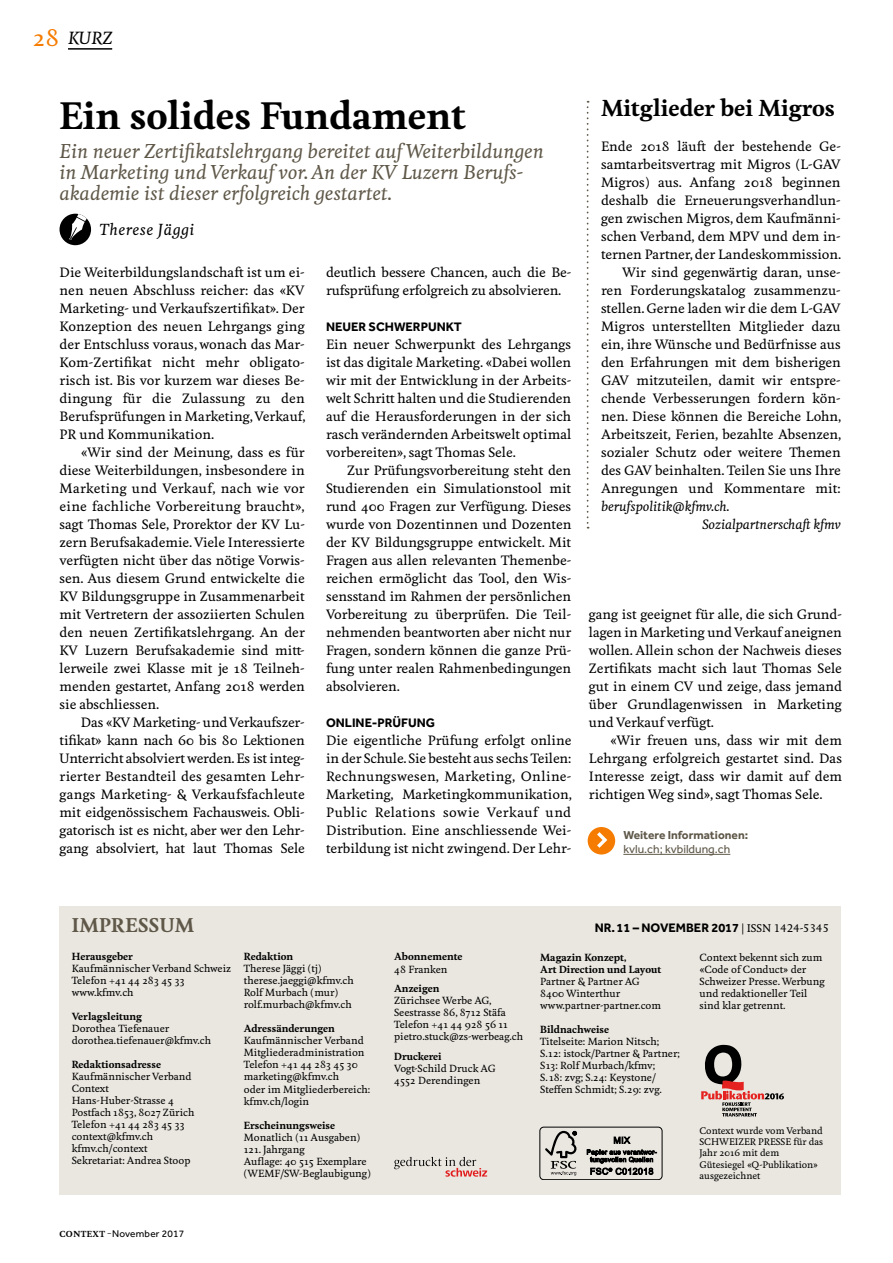
<style>
.page{position:relative;width:893px;height:1263px;background:#fff}
.page>*{position:absolute;margin:0;border:0;box-sizing:border-box;transform-origin:0 0}
.t1{font:700 36px "Feijoa";color:#000}
.t2{font:500 22.5px "Feijoa";color:#f57c00}
.t3{font:700 21.75px "Feijoa";color:#000}
.t4{font:italic 500 18.75px/21px "Feijoa";color:#5f5849}
.t5{font:700 18.75px "Feijoa";letter-spacing:.02em;color:#5f5849}
.t6{font:italic 500 16.5px "Feijoa";color:#000}
.t7{font:italic 500 15px "Feijoa";letter-spacing:.04em;color:#000}
.t8{font:500 12.75px/18px "Feijoa";color:#000;text-align:justify}
.t9{font:700 12.75px "Effra Std";color:#000}
.t10{font:italic 500 12.75px/18px "Feijoa";letter-spacing:-.005em;color:#000}
.t11{font:700 12px "Effra Std";color:#5f5849}
.t12{font:12px "Effra Std";color:#5f5849}
.t13{font:10.05px "Effra Std";letter-spacing:.02em;color:#000}
.t14{font:500 9.75px/12px "Feijoa";color:#000}
.t15{font:700 9.75px/12px "Feijoa";color:#000}
.t16{font:500 9px/11.2px "Feijoa";color:#000}
.s1{font-family:"Feijoa";font-weight:500;font-size:10.5px}
.s2{font-family:"Feijoa";font-weight:700;font-size:8.25px}
.s3{font-family:"Feijoa";font-weight:500;font-size:9px}
</style>
<div class="page">
<hr style="left:892px;top:0;width:1px;height:1263px;background:#d5d1c5">
<hr style="left:68px;top:48px;width:44px;height:2px;background:#000">
<hr style="left:623px;top:854px;width:107px;height:1px;background:#5f5849">
<div style="left:588px;top:827px;width:27px;height:27px;background:#f57c00;border-radius:50%"></div>
<svg style="left:597px;top:832px;width:10px;height:16px"></svg>
<div style="left:60px;top:214px;width:31px;height:31px;background:#000;border-radius:50%"></div>
<svg style="left:69px;top:214px;width:18px;height:26px"></svg>
<div style="left:59px;top:907px;width:782px;height:288px;background:#eae7e0"></div>
<svg style="left:587px;top:101px;width:2px;height:428px"></svg>
<svg style="left:394px;top:1157px;width:93px;height:20px"></svg>
<svg style="left:701px;top:1044px;width:83px;height:73px"></svg>
<div style="left:539px;top:1127px;width:123px;height:53px;border:1px solid #000;border-radius:4px"></div>
<svg style="left:545px;top:1131px;width:32px;height:44px"></svg>
<svg style="left:587px;top:1136px;width:70px;height:39px"></svg>
<h2 class="t2" style="left:33px;top:23px;width:28px">28</h2>
<p class="t6" style="left:68px;top:27px;width:46px">KURZ</p>
<h1 class="t1" style="left:60px;top:91px;width:408px">Ein solides Fundament</h1>
<h3 class="t4" style="left:60px;top:142px;width:486px">Ein neuer Zertifikatslehrgang bereitet auf Weiterbildungen in Marketing und Verkauf vor. An der KV Luzern Berufs&shy;akademie ist dieser erfolgreich gestartet.</h3>
<p class="t7" style="left:100px;top:220px;width:96px">Therese Jäggi</p>
<p class="t8" style="left:60px;top:263px;width:247px">Die Weiterbildungslandschaft ist um ei&shy;nen neuen Abschluss reicher: das «KV Marketing- und Verkaufszertifikat». Der Konzeption des neuen Lehrgangs ging der Entschluss voraus, wonach das Mar-Kom-Zertifikat nicht mehr obligato&shy;risch ist. Bis vor kurzem war dieses Be&shy;dingung für die Zulassung zu den Berufsprüfungen in Marketing, Verkauf, PR und Kommunikation.</p>
<p class="t8" style="left:60px;top:443px;width:247px;text-indent:21px">«Wir sind der Meinung, dass es für diese Weiterbildungen, insbesondere in Marketing und Verkauf, nach wie vor eine fachliche Vorbereitung braucht», sagt Thomas Sele, Prorektor der KV Lu&shy;zern Berufsakademie. Viele Interessierte verfügten nicht über das nötige Vorwis&shy;sen. Aus diesem Grund entwickelte die KV Bildungsgruppe in Zusammenarbeit mit Vertretern der assoziierten Schulen den neuen Zertifikatslehrgang. An der KV Luzern Berufsakademie sind mitt&shy;lerweile zwei Klasse mit je 18 Teilneh&shy;menden gestartet, Anfang 2018 werden sie abschliessen.</p>
<p class="t8" style="left:60px;top:713px;width:247px;text-indent:21px">Das «KV Marketing- und Verkaufszer&shy;tifikat» kann nach 60 bis 80 Lektionen Unterricht absolviert werden. Es ist integ&shy;rierter Bestandteil des gesamten Lehr&shy;gangs Marketing- &amp; Verkaufsfachleute mit eidgenössischem Fachausweis. Obli&shy;gatorisch ist es nicht, aber wer den Lehr&shy;gang absolviert, hat laut Thomas Sele</p>
<p class="t8" style="left:326px;top:263px;width:247px">deutlich bessere Chancen, auch die Be&shy;rufsprüfung erfolgreich zu absolvieren.</p>
<p class="t9" style="left:326px;top:319px;width:137px">NEUER SCHWERPUNKT</p>
<p class="t8" style="left:326px;top:335px;width:247px">Ein neuer Schwerpunkt des Lehrgangs ist das digitale Marketing. «Dabei wollen wir mit der Entwicklung in der Arbeits&shy;welt Schritt halten und die Studierenden auf die Herausforderungen in der sich rasch verändernden Arbeitswelt optimal vorbereiten», sagt Thomas Sele.</p>
<p class="t8" style="left:326px;top:461px;width:247px;text-indent:21px">Zur Prüfungsvorbereitung steht den Studierenden ein Simulationstool mit rund 400 Fragen zur Verfügung. Dieses wurde von Dozentinnen und Dozenten der KV Bildungsgruppe entwickelt. Mit Fragen aus allen relevanten Themenbe&shy;reichen ermöglicht das Tool, den Wis&shy;sensstand im Rahmen der persönlichen Vorbereitung zu überprüfen. Die Teil&shy;nehmenden beantworten aber nicht nur Fragen, sondern können die ganze Prü&shy;fung unter realen Rahmenbedingungen absolvieren.</p>
<p class="t9" style="left:326px;top:715px;width:111px">ONLINE-PRÜFUNG</p>
<p class="t8" style="left:326px;top:732px;width:248px">Die eigentliche Prüfung erfolgt online in der Schule. Sie besteht aus sechs Teilen:<br>Rechnungswesen, Marketing, Online-Marketing, Marketingkommunikation, Public Relations sowie Verkauf und Distribution. Eine anschliessende Wei&shy;terbildung ist nicht zwingend. Der Lehr-</p>
<h3 class="t3" style="left:601px;top:93px;width:236px">Mitglieder bei Migros</h3>
<p class="t8" style="left:601px;top:137px;width:242px;text-align:right">Ende 2018 läuft der bestehende Ge&shy;samtarbeitsvertrag mit Migros (L-GAV Migros) aus. Anfang 2018 beginnen deshalb die Erneuerungsverhandlun&shy;gen zwischen Migros, dem Kaufmänni&shy;schen Verband, dem MPV und dem in&shy;ternen Partner, der Landeskommission.<br>Wir sind gegenwärtig daran, unse&shy;ren Forderungskatalog zusammenzu&shy;stellen. Gerne laden wir die dem L-GAV Migros unterstellten Mitglieder dazu ein, ihre Wünsche und Bedürfnisse aus den Erfahrungen mit dem bisherigen GAV mitzuteilen, damit wir entspre&shy;chende Verbesserungen fordern kön&shy;nen. Diese können die Bereiche Lohn, Arbeitszeit, Ferien, bezahlte Absenzen, sozialer Schutz oder weitere Themen des GAV beinhalten. Teilen Sie uns Ihre Anregungen und Kommentare mit:</p>
<p class="t10" style="left:702px;top:497px;width:140px;text-indent:-102px">berufspolitik@kfmv.ch.<br>Sozialpartnerschaft kfmv</p>
<p class="t8" style="left:589px;top:605px;width:255px">gang ist geeignet für alle, die sich Grund&shy;lagen in Marketing und Verkauf aneignen wollen. Allein schon der Nachweis dieses Zertifikats macht sich laut Thomas Sele gut in einem CV und zeige, dass jemand über Grundlagenwissen in Marketing und Verkauf verfügt.</p>
<p class="t8" style="left:589px;top:731px;width:255px;text-indent:21px">«Wir freuen uns, dass wir mit dem Lehrgang erfolgreich gestartet sind. Das Interesse zeigt, dass wir damit auf dem richtigen Weg sind», sagt Thomas Sele.</p>
<p class="t11" style="left:623px;top:828px;width:126px">Weitere Informationen:</p>
<p class="t12" style="left:623px;top:842px;width:108px">kvlu.ch; kvbildung.ch</p>
<h3 class="t5" style="left:72px;top:912px;width:124px">IMPRESSUM</h3>
<p class="t9" style="left:595px;top:920px;width:236px">NR.11 – NOVEMBER 2017 <span class="s1">| ISSN 1424-5345</span></p>
<p class="t15" style="left:72px;top:951px;width:63px">Herausgeber</p>
<p class="t14" style="left:72px;top:963px;width:161px">Kaufmännischer Verband Schweiz<br>Telefon +41 44 283 45 33 www.kfmv.ch</p>
<p class="t15" style="left:72px;top:1011px;width:72px">Verlagsleitung</p>
<p class="t14" style="left:72px;top:1023px;width:141px">Dorothea Tiefenauer dorothea.tiefenauer@kfmv.ch</p>
<p class="t15" style="left:72px;top:1059px;width:91px">Redaktionsadresse</p>
<p class="t14" style="left:72px;top:1071px;width:124px">Kaufmännischer Verband<br>Context<br>Hans-Huber-Strasse 4<br>Postfach 1853, 8027 Zürich<br>Telefon +41 44 283 45 33 context@kfmv.ch kfmv.ch/context<br>Sekretariat: Andrea Stoop</p>
<p class="t15" style="left:244px;top:951px;width:51px">Redaktion</p>
<p class="t14" style="left:244px;top:963px;width:112px">Therese Jäggi (tj) therese.jaeggi@kfmv.ch<br>Rolf Murbach (mur) rolf.murbach@kfmv.ch</p>
<p class="t15" style="left:244px;top:1023px;width:93px">Adressänderungen</p>
<p class="t14" style="left:244px;top:1035px;width:128px">Kaufmännischer Verband<br>Mitgliederadministration<br>Telefon +41 44 283 45 30 marketing@kfmv.ch<br>oder im Mitgliederbereich: kfmv.ch/login</p>
<p class="t15" style="left:244px;top:1119px;width:93px">Erscheinungsweise</p>
<p class="t14" style="left:244px;top:1131px;width:129px">Monatlich (11 Ausgaben)<br>121. Jahrgang<br>Auflage: 40 515 Exemplare (WEMF/SW-Beglaubigung)</p>
<p class="t13" style="left:60px;top:1227px;width:126px"><span class="s2">CONTEXT</span> <span class="s3">–</span> November 2017</p>
<p class="t15" style="left:394px;top:951px;width:70px">Abonnemente</p>
<p class="t14" style="left:394px;top:963px;width:55px">48 Franken</p>
<p class="t15" style="left:394px;top:982px;width:47px">Anzeigen</p>
<p class="t14" style="left:394px;top:995px;width:131px">Zürichsee Werbe AG,<br>Seestrasse 86, 8712 Stäfa<br>Telefon +41 44 928 56 11 pietro.stuck@zs-werbeag.ch</p>
<p class="t15" style="left:394px;top:1050px;width:49px">Druckerei</p>
<p class="t14" style="left:394px;top:1062px;width:103px">Vogt-Schild Druck AG<br>4552 Derendingen</p>
<p class="t15" style="left:540px;top:951px;width:123px">Magazin Konzept,<br>Art Direction und Layout</p>
<p class="t14" style="left:540px;top:975px;width:122px">Partner &amp; Partner AG<br>8400 Winterthur www.partner-partner.com</p>
<p class="t15" style="left:540px;top:1023px;width:70px">Bildnachweise</p>
<p class="t14" style="left:540px;top:1035px;width:141px">Titelseite: Marion Nitsch;<br>S. 12: istock/Partner &amp; Partner;<br>S 13: Rolf Murbach/kfmv;<br>S. 18: zvg; S.24: Keystone/<br>Steffen Schmidt; S. 29: zvg.</p>
<p class="t14" style="left:699px;top:951px;width:127px">Context bekennt sich zum «Code of Conduct» der<br>Schweizer Presse. Werbung und redaktioneller Teil sind klar getrennt.</p>
<p class="t16" style="left:699px;top:1125px;width:125px">Context wurde vom Verband<br>SCHWEIZER PRESSE für das<br>Jahr 2016 mit dem<br>Gütesiegel «Q-Publikation» ausgezeichnet</p>
</div>
